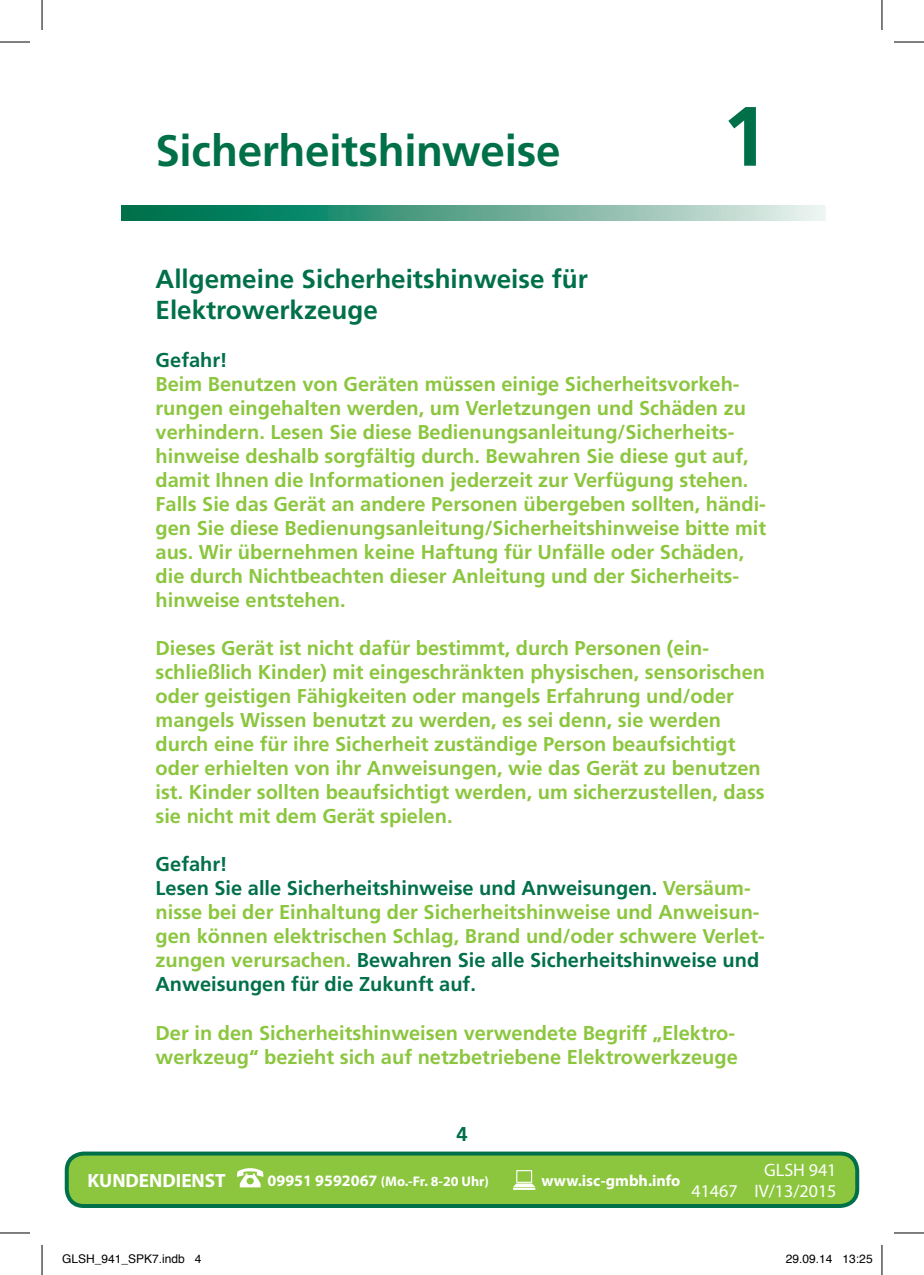
<style>
.page{position:relative;width:924px;height:1275px;background:#fff}
.page>*{position:absolute;margin:0;border:0;box-sizing:border-box;transform-origin:0 0}
.t1{font:700 84px "Frutiger";color:#007049}
.t2{font:700 44px "Frutiger";letter-spacing:-.005em;color:#007049}
.t3{font:700 26px/31.2px "Frutiger";color:#007049}
.t4{font:700 20px/24px "Frutiger";color:#8bc63e}
.t5{font:700 20px "Frutiger";color:#007049}
.t6{font:700 19.2px "Myriad Pro";color:#fff}
.t7{font:18px/21.6px "Myriad Pro";color:#fff;text-align:right}
.t8{font:700 16px "Myriad Pro";color:#fff}
.t9{font:700 14px "Myriad Pro";color:#fff}
.t10{font:12px "Helvetica";color:#000}
.s1{color:#007049}
.s2{font-size:16px}
</style>
<div class="page">
<svg style="left:122px;top:205px;width:703px;height:16px"></svg>
<div style="left:67px;top:1153px;width:789px;height:53px;background:#8bc63e;border-radius:17px"></div>
<div style="left:65px;top:1151px;width:793px;height:57px;border:4px solid #007049;border-radius:17px"></div>
<svg style="left:513px;top:1170px;width:22px;height:20px"></svg>
<svg style="left:237px;top:1168px;width:26px;height:19px"></svg>
<hr style="left:0;top:42px;width:30px;height:1px;background:#000">
<hr style="left:893px;top:42px;width:30px;height:1px;background:#000">
<hr style="left:0;top:1232px;width:30px;height:1px;background:#000">
<hr style="left:893px;top:1232px;width:30px;height:1px;background:#000">
<hr style="left:42px;top:0;width:1px;height:30px;background:#000">
<hr style="left:42px;top:1245px;width:1px;height:30px;background:#000">
<hr style="left:881px;top:0;width:1px;height:30px;background:#000">
<hr style="left:881px;top:1245px;width:1px;height:30px;background:#000">
<h2 class="t2" style="left:155px;top:125px;width:406px">Sicherheitshinweise</h2>
<h1 class="t1" style="left:721px;top:87px;width:48px">1</h1>
<h3 class="t3" style="left:155px;top:263px;width:433px">Allgemeine Sicherheitshinweise für<br>Elektrowerkzeuge</h3>
<p class="t5" style="left:155px;top:348px;width:74px">Gefahr!</p>
<p class="t4" style="left:155px;top:372px;width:612px">Beim Benutzen von Geräten müssen einige Sicherheitsvorkeh&shy;rungen eingehalten werden, um Verletzungen und Schäden zu verhindern. Lesen Sie diese Bedienungsanleitung/Sicherheits&shy;hinweise deshalb sorgfältig durch. Bewahren Sie diese gut auf, damit Ihnen die Informationen jederzeit zur Verfügung stehen.<br>Falls Sie das Gerät an andere Personen übergeben sollten, händi&shy;gen Sie diese Bedienungsanleitung/Sicherheitshinweise bitte mit aus. Wir übernehmen keine Haftung für Unfälle oder Schäden, die durch Nichtbeachten dieser Anleitung und der Sicherheits&shy;hinweise entstehen.</p>
<p class="t4" style="left:155px;top:636px;width:610px">Dieses Gerät ist nicht dafür bestimmt, durch Personen (ein&shy;schließlich Kinder) mit eingeschränkten physischen, sensorischen oder geistigen Fähigkeiten oder mangels Erfahrung und/oder mangels Wissen benutzt zu werden, es sei denn, sie werden durch eine für ihre Sicherheit zuständige Person beaufsichtigt oder erhielten von ihr Anweisungen, wie das Gerät zu benutzen ist. Kinder sollten beaufsichtigt werden, um sicherzustellen, dass sie nicht mit dem Gerät spielen.</p>
<p class="t4" style="left:155px;top:852px;width:610px"><span class="s1">Gefahr!<br>Lesen Sie alle Sicherheitshinweise und Anweisungen.</span> Versäum&shy;nisse bei der Einhaltung der Sicherheitshinweise und Anweisun&shy;gen können elektrischen Schlag, Brand und/oder schwere Verlet&shy;zungen verursachen. <span class="s1">Bewahren Sie alle Sicherheitshinweise und Anweisungen für die Zukunft auf.</span></p>
<p class="t4" style="left:155px;top:1020px;width:583px">Der in den Sicherheitshinweisen verwendete Begriff „Elektro&shy;werkzeug“ bezieht sich auf netzbetriebene Elektrowerkzeuge</p>
<p class="t5" style="left:456px;top:1122px;width:13px">4</p>
<p class="t6" style="left:87px;top:1167px;width:140px">KUNDENDIENST</p>
<p class="t9" style="left:267px;top:1172px;width:223px"><span class="s2">09951 9592067</span> (Mo.-Fr. 8-20 Uhr)</p>
<p class="t8" style="left:541px;top:1170px;width:140px">www.isc-gmbh.info</p>
<p class="t7" style="left:691px;top:1158px;width:146px">GLSH 941<br>41467 IV/13/2015</p>
<p class="t10" style="left:62px;top:1249px;width:141px">GLSH_941_SPK7.indb 4</p>
<p class="t10" style="left:785px;top:1249px;width:88px">29.09.14 13:25</p>
</div>
